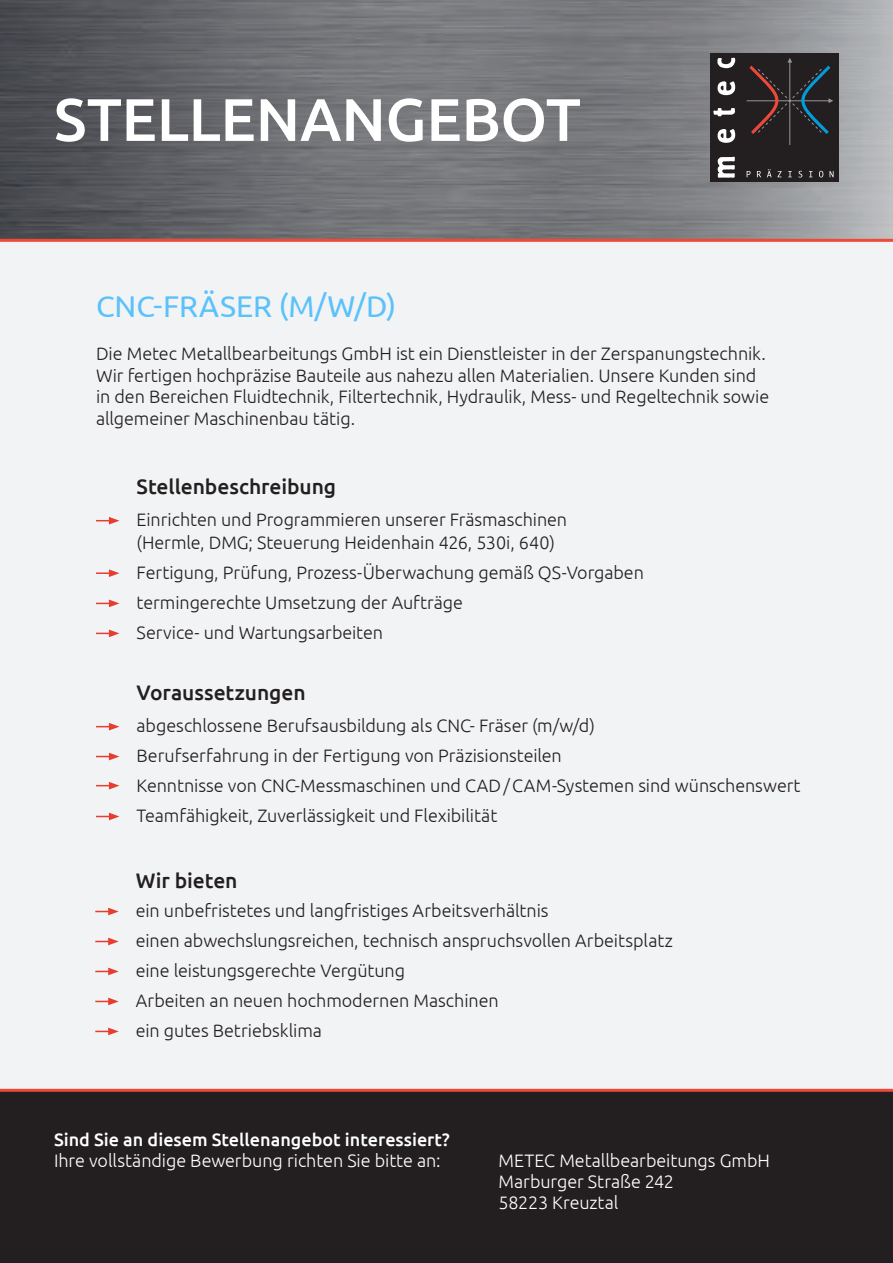
<style>
.page{position:relative;width:893px;height:1263px;background:#f2f3f4}
.page>*{position:absolute;margin:0;border:0;box-sizing:border-box;transform-origin:0 0}
.t1{font:500 60px "Ubuntu";color:#fff}
.t2{font:30px "Ubuntu";color:#5ac2fb}
.t3{font:500 21px "Ubuntu";letter-spacing:-.005em;color:#231f20}
.t4{font:300 18px "Ubuntu";letter-spacing:-.005em;color:#231f20}
.t5{font:300 18px "Ubuntu";letter-spacing:-.005em;color:#fff}
.t6{font:500 18px "Ubuntu";color:#fff}
</style>
<div class="page">
<div style="left:0;top:1092px;width:893px;height:171px;background:#231f20"></div>
<img style="left:0;top:0;width:893px;height:239px">
<div style="left:710px;top:53px;width:129px;height:129px;background:#231f20"></div>
<svg style="left:718px;top:157px;width:17px;height:21px"></svg>
<svg style="left:718px;top:129px;width:17px;height:14px"></svg>
<svg style="left:713px;top:108px;width:22px;height:8px"></svg>
<svg style="left:718px;top:81px;width:17px;height:14px"></svg>
<svg style="left:717px;top:58px;width:18px;height:10px"></svg>
<hr style="left:789px;top:60px;width:1px;height:85px;background:#939598">
<hr style="left:747px;top:100px;width:83px;height:1px;background:#939598">
<svg style="left:750px;top:58px;width:83px;height:76px"></svg>
<svg style="left:747px;top:171px;width:3px;height:6px"></svg>
<svg style="left:757px;top:171px;width:4px;height:6px"></svg>
<svg style="left:767px;top:169px;width:5px;height:8px"></svg>
<svg style="left:778px;top:171px;width:4px;height:6px"></svg>
<svg style="left:788px;top:171px;width:4px;height:6px"></svg>
<svg style="left:798px;top:171px;width:4px;height:6px"></svg>
<svg style="left:809px;top:171px;width:3px;height:6px"></svg>
<svg style="left:819px;top:171px;width:4px;height:6px"></svg>
<svg style="left:830px;top:171px;width:3px;height:6px"></svg>
<svg style="left:96px;top:629px;width:23px;height:8px"></svg>
<svg style="left:96px;top:723px;width:23px;height:7px"></svg>
<svg style="left:96px;top:753px;width:23px;height:7px"></svg>
<svg style="left:96px;top:813px;width:23px;height:7px"></svg>
<svg style="left:95px;top:908px;width:24px;height:7px"></svg>
<svg style="left:95px;top:938px;width:24px;height:7px"></svg>
<svg style="left:95px;top:1027px;width:24px;height:8px"></svg>
<hr style="left:0;top:1089px;width:893px;height:3px;background:#ef4939">
<svg style="left:96px;top:517px;width:23px;height:7px"></svg>
<svg style="left:96px;top:569px;width:23px;height:8px"></svg>
<svg style="left:96px;top:600px;width:23px;height:7px"></svg>
<svg style="left:96px;top:782px;width:23px;height:7px"></svg>
<svg style="left:95px;top:968px;width:24px;height:7px"></svg>
<svg style="left:95px;top:997px;width:24px;height:8px"></svg>
<hr style="left:0;top:239px;width:893px;height:3px;background:#ef4939">
<p class="t1" style="left:54px;top:82px;width:528px">STELLENANGEBOT</p>
<p class="t2" style="left:96px;top:288px;width:302px">CNC-FRÄSER (M/W/D)</p>
<p class="t4" style="left:96px;top:343px;width:671px">Die Metec Metallbearbeitungs GmbH ist ein Dienstleister in der Zerspanungstechnik.</p>
<p class="t4" style="left:96px;top:364px;width:662px">Wir fertigen hochpräzise Bauteile aus nahezu allen Materialien. Unsere Kunden sind</p>
<p class="t4" style="left:96px;top:386px;width:675px">in den Bereichen Fluidtechnik, Filtertechnik, Hydraulik, Mess- und Regeltechnik sowie</p>
<p class="t4" style="left:96px;top:408px;width:261px">allgemeiner Maschinenbau tätig.</p>
<p class="t3" style="left:137px;top:474px;width:201px">Stellenbeschreibung</p>
<p class="t4" style="left:137px;top:509px;width:432px">Einrichten und Programmieren unserer Fräsmaschinen</p>
<p class="t4" style="left:137px;top:532px;width:420px">(Hermle, DMG; Steuerung Heidenhain 426, 530i, 640)</p>
<p class="t4" style="left:137px;top:562px;width:509px">Fertigung, Prüfung, Prozess-Überwachung gemäß QS-Vorgaben</p>
<p class="t4" style="left:137px;top:592px;width:328px">termingerechte Umsetzung der Aufträge</p>
<p class="t4" style="left:137px;top:622px;width:248px">Service- und Wartungsarbeiten</p>
<p class="t3" style="left:137px;top:679px;width:171px">Voraussetzungen</p>
<p class="t4" style="left:137px;top:715px;width:460px">abgeschlossene Berufsausbildung als CNC- Fräser (m/w/d)</p>
<p class="t4" style="left:137px;top:745px;width:427px">Berufserfahrung in der Fertigung von Präzisionsteilen</p>
<p class="t4" style="left:137px;top:775px;width:665px">Kenntnisse von CNC-Messmaschinen und CAD/CAM-Systemen sind wünschenswert</p>
<p class="t4" style="left:137px;top:805px;width:362px">Teamfähigkeit, Zuverlässigkeit und Flexibilität</p>
<p class="t3" style="left:136px;top:867px;width:103px">Wir bieten</p>
<p class="t4" style="left:136px;top:900px;width:414px">ein unbefristetes und langfristiges Arbeitsverhältnis</p>
<p class="t4" style="left:136px;top:930px;width:539px">einen abwechslungsreichen, technisch anspruchsvollen Arbeitsplatz</p>
<p class="t4" style="left:136px;top:960px;width:271px">eine leistungsgerechte Vergütung</p>
<p class="t4" style="left:136px;top:990px;width:364px">Arbeiten an neuen hochmodernen Maschinen</p>
<p class="t4" style="left:136px;top:1020px;width:188px">ein gutes Betriebsklima</p>
<p class="t6" style="left:54px;top:1128px;width:397px">Sind Sie an diesem Stellenangebot interessiert?</p>
<p class="t5" style="left:54px;top:1150px;width:388px">Ihre vollständige Bewerbung richten Sie bitte an:</p>
<p class="t5" style="left:499px;top:1150px;width:273px">METEC Metallbearbeitungs GmbH</p>
<p class="t5" style="left:499px;top:1171px;width:177px">Marburger Straße 242</p>
<p class="t5" style="left:499px;top:1192px;width:121px">58223 Kreuztal</p>
</div>
